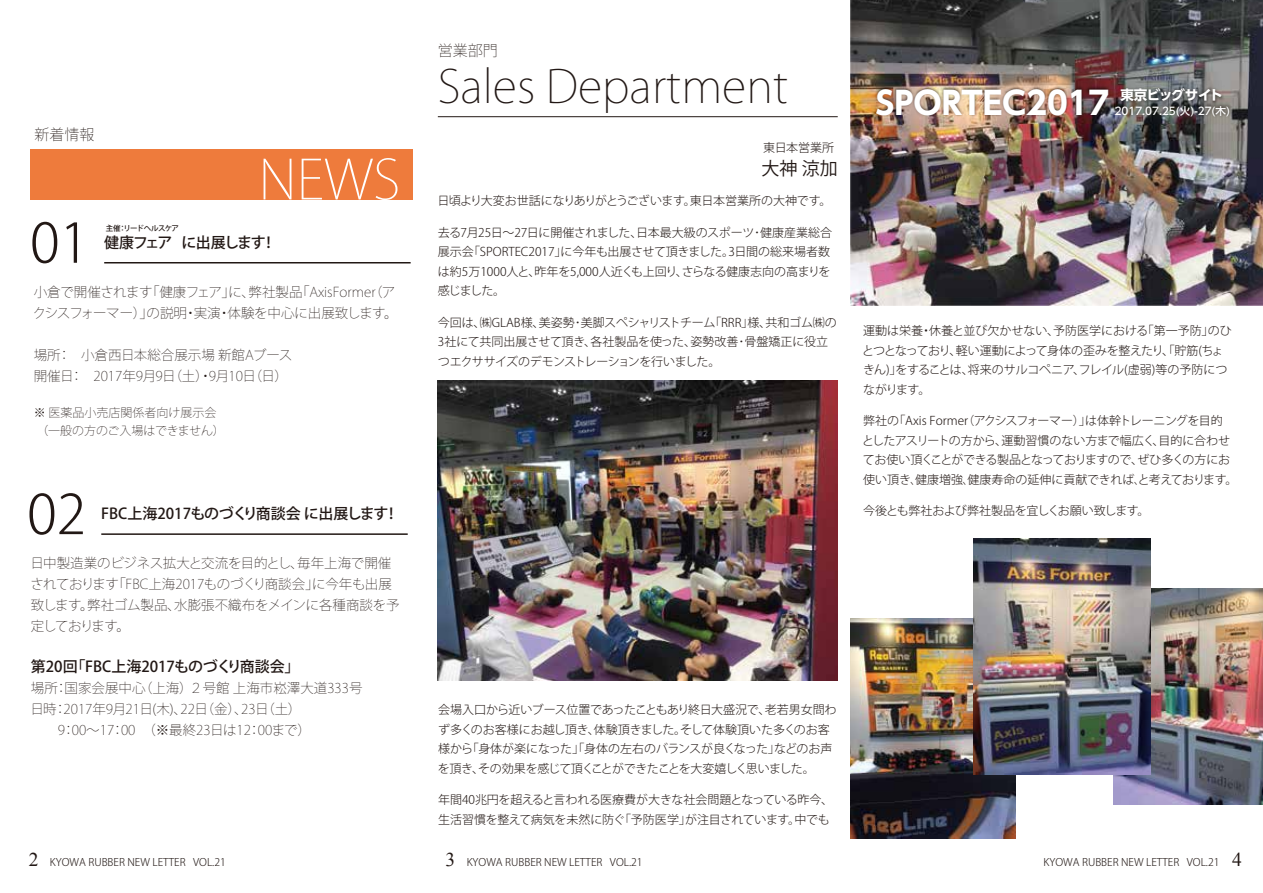
<style>
.page{position:relative;width:1263px;height:893px;background:#fff}
.page>*{position:absolute;margin:0;border:0;box-sizing:border-box;transform-origin:0 0}
.t1{font:200 54px "Koz Go Pr 6 N";color:#fff}
.t2{font:300 54px "Koz Go Pr 6 N";color:#221815}
.t3{font:200 45px "Koz Go Pro";color:#221815}
.t4{font:700 31.5px "UD Shin Go Pro";color:#fff}
.t5{font:18px "Koz Go Pro";color:#221815}
.t6{font:500 15px "Koz Go Pr 6 N";color:#221815}
.t7{font:500 15px "Koz Go Pr 6 N";letter-spacing:-.08em;color:#221815}
.t8{font:200 15px "Koz Go Pr 6 N";color:#221815}
.t9{font:200 15px "Koz Go Pro";color:#221815}
.t10{font:200 13.5px/21px "Koz Go Pr 6 N";color:#221815}
.t11{font:200 13.5px/21px "Koz Go Pr 6 N";letter-spacing:-.02em;color:#221815}
.t12{font:700 13.5px "UD Shin Go Pro";letter-spacing:-.035em;color:#fff}
.t13{font:300 12px/19.5px "Koz Go Pro";letter-spacing:-.02em;color:#221815}
.t14{font:300 12px/19.5px "Koz Go Pro";color:#221815}
.t15{font:200 12px/18px "Koz Go Pr 6 N";color:#221815}
.t16{font:300 10.5px "Koz Go Pr 6 N";color:#221815}
.t17{font:500 10.5px "UD Shin Go Pro";color:#fff}
.t18{font:500 7.5px "Koz Go Pr 6 N";letter-spacing:-.08em;color:#221815}
.s1{font-family:"Times New Roman";font-weight:400;font-size:19.5px}
</style>
<div class="page">
<img style="left:850px;top:0;width:413px;height:305px">
<div style="left:30px;top:149px;width:383px;height:50px;background:#ee7b3c"></div>
<hr style="left:104px;top:262px;width:307px;height:1px;background:#221815">
<hr style="left:438px;top:116px;width:400px;height:1px;background:#221815">
<img style="left:1115px;top:101px;width:121px;height:24px">
<img style="left:1116px;top:84px;width:111px;height:27px">
<img style="left:872px;top:83px;width:243px;height:49px">
<img style="left:1113px;top:588px;width:150px;height:217px">
<img style="left:850px;top:619px;width:165px;height:219px">
<img style="left:973px;top:539px;width:177px;height:236px">
<img style="left:438px;top:381px;width:400px;height:300px">
<hr style="left:101px;top:533px;width:307px;height:2px;background:#221815">
<p class="t8" style="left:34px;top:126px;width:61px">新着情報</p>
<h1 class="t2" style="left:30px;top:213px;width:60px">01</h1>
<p class="t18" style="left:106px;top:224px;width:75px">主催：リードヘルスケア</p>
<h1 class="t1" style="left:258px;top:149px;width:143px">NEWS</h1>
<p class="t7" style="left:104px;top:234px;width:174px">健康フェア に出展します！</p>
<p class="t10" style="left:33px;top:282px;width:366px">小倉で開催されます「健康フェア」に、弊社製品「AxisFormer（アクシスフォーマー）」の説明・実演・体験を中心に出展致します。</p>
<p class="t10" style="left:34px;top:345px;width:260px">場所：　小倉西日本総合展示場 新館Aブース開催日：　2017年9月9日（土）・9月10日（日）</p>
<p class="t15" style="left:34px;top:404px;width:192px">※ 医薬品小売店関係者向け展示会（一般の方のご入場はできません）</p>
<h1 class="t2" style="left:27px;top:484px;width:60px">02</h1>
<p class="t6" style="left:101px;top:505px;width:299px">FBC上海2017ものづくり商談会 に出展します！</p>
<p class="t11" style="left:30px;top:553px;width:371px">日中製造業のビジネス拡大と交流を目的とし、毎年上海で開催されております「FBC上海2017ものづくり商談会」に今年も出展致します。弊社ゴム製品、水膨張不織布をメインに各種商談を予定しております。</p>
<p class="t6" style="left:31px;top:658px;width:270px">第20回「FBC上海2017ものづくり商談会」</p>
<p class="t10" style="left:30px;top:677px;width:334px">場所：国家会展中心（上海）２号館 上海市崧澤大道333号日時：2017年9月21日(木)、22日（金）、23日（土）<br>　　9：00～17：00　（※最終23日は12：00まで）</p>
<p class="t9" style="left:438px;top:41px;width:61px">営業部門</p>
<h2 class="t3" style="left:438px;top:56px;width:352px">Sales Department</h2>
<p class="t13" style="left:763px;top:138px;width:73px">東日本営業所</p>
<h3 class="t5" style="left:761px;top:157px;width:78px">大神 涼加</h3>
<p class="t12" style="left:1120px;top:84px;width:104px">東京ビッグサイト</p>
<h3 class="t4" style="left:876px;top:77px;width:235px">SPORTEC2017</h3>
<p class="t17" style="left:1114px;top:102px;width:117px">2017.07.25(火)-27(木)</p>
<p class="t13" style="left:437px;top:191px;width:395px">日頃より大変お世話になりありがとうございます。東日本営業所の大神です。</p>
<p class="t14" style="left:438px;top:223px;width:396px">去る7月25日～27日に開催されました、日本最大級のスポーツ･健康産業総合展示会「SPORTEC2017」に今年も出展させて頂きました。3日間の総来場者数は約5万1000人と、昨年を5,000人近くも上回り、さらなる健康志向の高まりを感じました。</p>
<p class="t13" style="left:438px;top:313px;width:400px">今回は、㈱GLAB様、美姿勢･美脚スペシャリストチーム「RRR」様、共和ゴム㈱の<br>3社にて共同出展させて頂き、各社製品を使った、姿勢改善･骨盤矯正に役立つエクササイズのデモンストレーションを行いました。</p>
<p class="t14" style="left:862px;top:321px;width:371px">運動は栄養・休養と並び欠かせない、予防医学における「第一予防」のひとつとなっており、軽い運動によって身体の歪みを整えたり、「貯筋(ちょきん)」をすることは、将来のサルコペニア、フレイル(虚弱)等の予防につながります。</p>
<p class="t13" style="left:862px;top:411px;width:377px">弊社の「Axis Former（アクシスフォーマー）」は体幹トレーニングを目的<br>としたアスリートの方から、運動習慣のない方まで幅広く、目的に合わせてお使い頂くことができる製品となっておりますので、ぜひ多くの方にお使い頂き、健康増強、健康寿命の延伸に貢献できれば、と考えております。</p>
<p class="t13" style="left:863px;top:501px;width:288px">今後とも弊社および弊社製品を宜しくお願い致します。</p>
<p class="t13" style="left:438px;top:700px;width:400px">会場入口から近いブース位置であったこともあり終日大盛況で、老若男女問わず多くのお客様にお越し頂き、体験頂きました。そして体験頂いた多くのお客様から「身体が楽になった」「身体の左右のバランスが良くなった」などのお声を頂き、その効果を感じて頂くことができたことを大変嬉しく思いました。</p>
<p class="t13" style="left:438px;top:790px;width:397px">年間40兆円を超えると言われる医療費が大きな社会問題となっている昨今、生活習慣を整えて病気を未然に防ぐ「予防医学」が注目されています。中でも</p>
<p class="t16" style="left:29px;top:856px;width:199px"><span class="s1">2</span> KYOWA RUBBER NEW LETTER VOL.21</p>
<p class="t16" style="left:445px;top:856px;width:199px"><span class="s1">3</span> KYOWA RUBBER NEW LETTER VOL.21</p>
<p class="t16" style="left:1043px;top:856px;width:200px">KYOWA RUBBER NEW LETTER VOL.21 <span class="s1">4</span></p>
</div>
